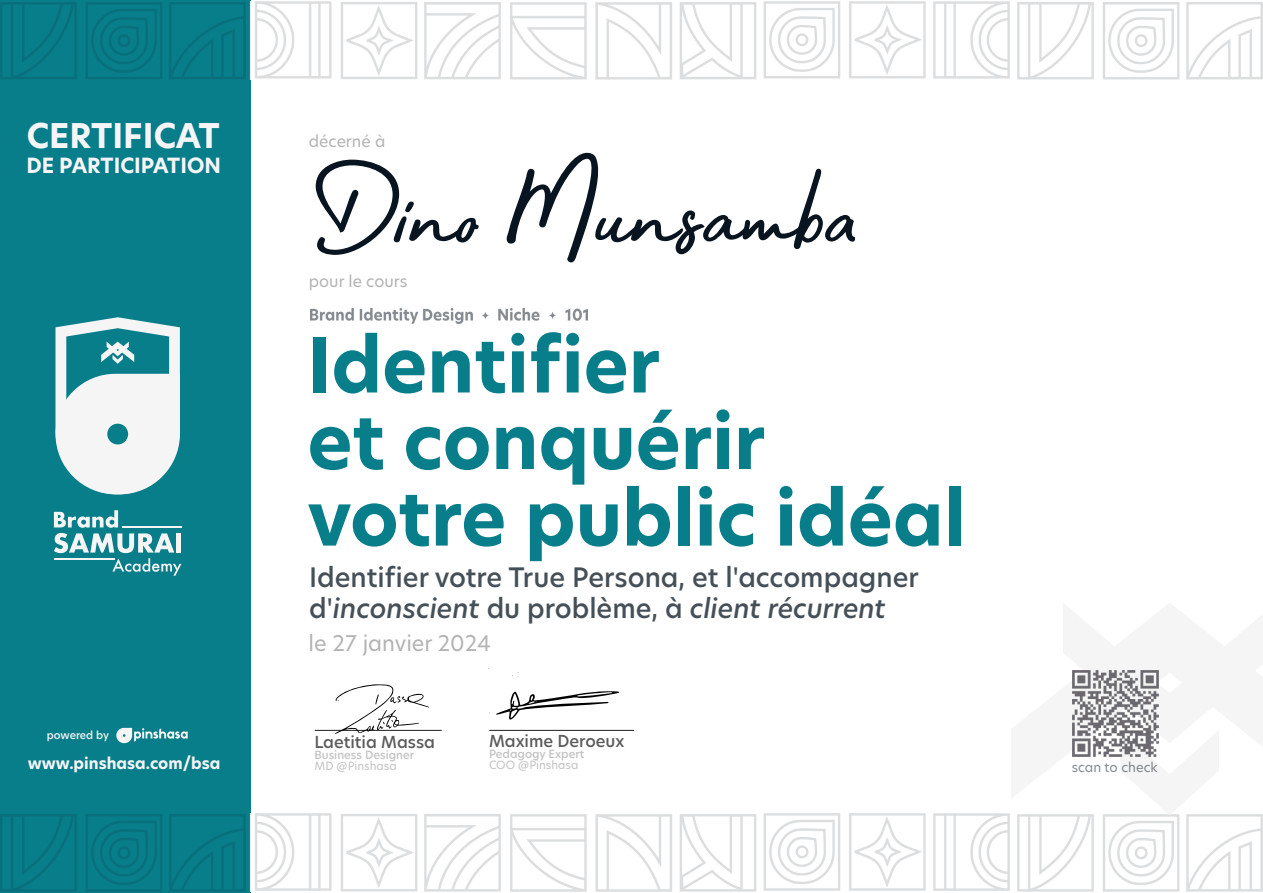
<style>
.page{position:relative;width:1263px;height:893px;background:#fff}
.page>*{position:absolute;margin:0;border:0;box-sizing:border-box;transform-origin:0 0}
.t1{font:121.65px "Bahagia";color:#081520}
.t2{font:700 74.25px/76.5px "Hero New";color:#087e8b}
.t3{font:700 33.45px "Hero New";color:#f5f5f5}
.t4{font:500 26.4px/30.6px "Hero New";color:rgb(8 21 32/.75)}
.t5{font:21.3px "Hero New";color:#b3b3b3}
.t6{font:700 20.55px "Hero New";color:#f5f5f5}
.t7{font:500 16.2px "Hero New";color:rgb(49 49 53/.8)}
.t8{font:15.75px "Hero New";color:#b3b3b3}
.t9{font:700 15.6px "Hero New";color:#f5f5f5}
.t10{font:12.9px "Hero New";color:rgb(8 21 32/.5)}
.t11{font:500 11.25px "Hero New";color:rgb(179 179 179/.8)}
.t12{font:11.25px "Hero New";color:rgb(179 179 179/.8)}
.t13{font:500 10.65px "Hero New";letter-spacing:-.015em;color:#f5f5f5}
.s1{font-style:italic}
</style>
<div class="page">
<div style="left:0;top:0;width:250px;height:893px;background:#087e8b"></div>
<svg style="left:56px;top:317px;width:124px;height:177px"></svg>
<svg style="left:54px;top:510px;width:127px;height:66px"></svg>
<div style="left:176px;top:533px;width:5px;height:20px;background:#f5f5f5"></div>
<img style="left:0;top:1px;width:1010px;height:79px">
<img style="left:1017px;top:3px;width:246px;height:77px">
<img style="left:0;top:814px;width:1010px;height:78px">
<img style="left:1017px;top:815px;width:246px;height:77px">
<svg style="left:1017px;top:670px;width:246px;height:145px"></svg>
<svg style="left:116px;top:728px;width:72px;height:15px"></svg>
<hr style="left:315px;top:730px;width:126px;height:1px;background:#231f20">
<hr style="left:490px;top:730px;width:144px;height:1px;background:#231f20">
<img style="left:310px;top:308px;width:278px;height:15px">
<img style="left:1073px;top:671px;width:85px;height:85px">
<svg style="left:488px;top:668px;width:131px;height:52px"></svg>
<svg style="left:335px;top:684px;width:95px;height:50px"></svg>
<p class="t3" style="left:27px;top:113px;width:195px">CERTIFICAT</p>
<p class="t6" style="left:26px;top:152px;width:196px">DE PARTICIPATION</p>
<p class="t8" style="left:309px;top:130px;width:78px">décerné à</p>
<h1 class="t1" style="left:304px;top:128px;width:556px">Dino Munsamba</h1>
<p class="t8" style="left:309px;top:271px;width:100px">pour le cours</p>
<h2 class="t2" style="left:307px;top:327px;width:659px">Identifier<br>et conquérir votre public idéal</h2>
<p class="t4" style="left:309px;top:562px;width:611px">Identifier votre True Persona, et l'accompagner d'<span class="s1">inconscient</span> du problème, à <span class="s1">client récurrent</span></p>
<p class="t5" style="left:309px;top:629px;width:184px">le 27 janvier 2024</p>
<p class="t13" style="left:47px;top:727px;width:64px">powered by</p>
<p class="t7" style="left:314px;top:731px;width:122px">Laetitia Massa</p>
<p class="t11" style="left:314px;top:747px;width:101px">Business Designer</p>
<p class="t12" style="left:314px;top:758px;width:84px">MD @Pinshasa</p>
<p class="t9" style="left:28px;top:753px;width:194px">www.pinshasa.com/bsa</p>
<p class="t7" style="left:489px;top:730px;width:137px">Maxime Deroeux</p>
<p class="t11" style="left:489px;top:746px;width:97px">Pedagogy Expert</p>
<p class="t12" style="left:489px;top:758px;width:91px">COO @Pinshasa</p>
<p class="t10" style="left:1072px;top:758px;width:87px">scan to check</p>
</div>
